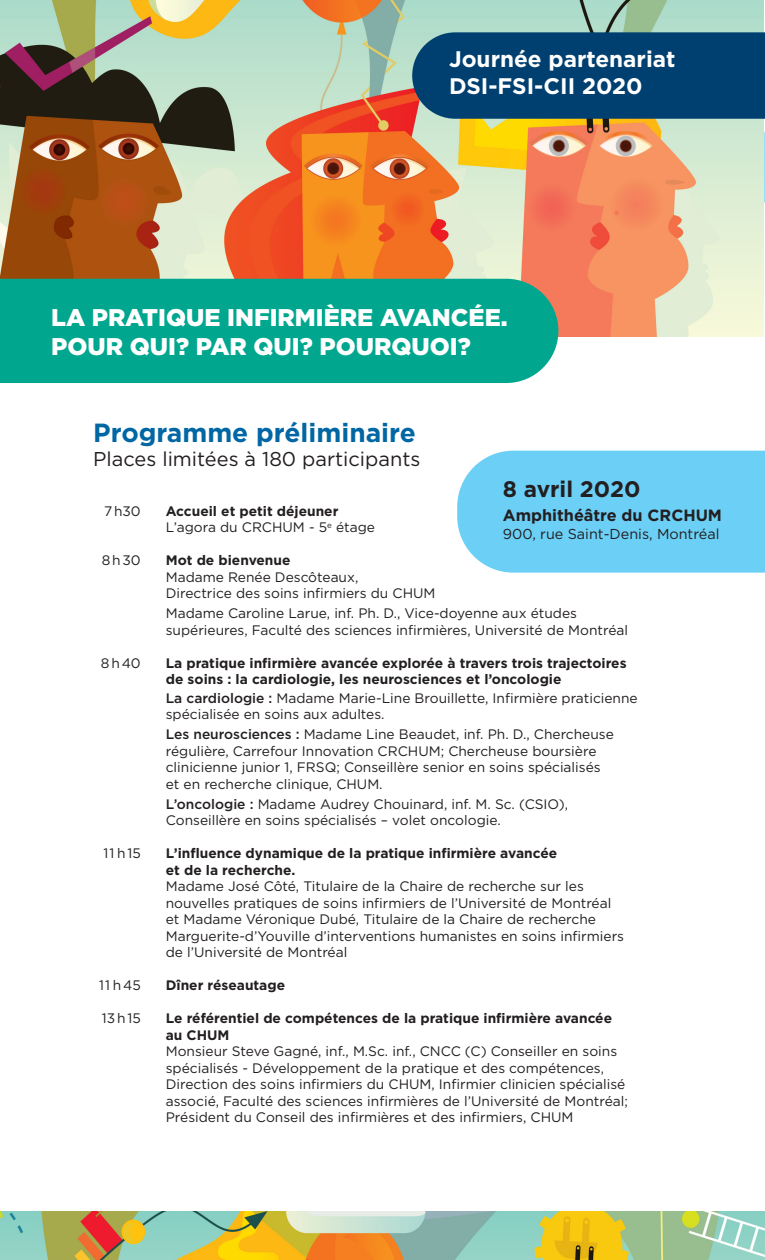
<style>
.page{position:relative;width:765px;height:1260px;background:#fff}
.page>*{position:absolute;margin:0;border:0;box-sizing:border-box;transform-origin:0 0}
.t1{font:700 26.25px "Gotham";color:#0066a4}
.t2{font:900 24.12px/29px "Gotham";color:#fff}
.t3{font:700 22.5px/27px "Gotham";color:#fff}
.t4{font:700 22.5px "Gotham";color:#231f20}
.t5{font:20px "Gotham";color:#231f20}
.t6{font:700 16.25px "Gotham";color:#231f20}
.t7{font:14.38px "Gotham";color:#231f20}
.t8{font:13.75px/16.5px "Gotham";color:#231f20}
.t9{font:700 13.75px/16.5px "Gotham";color:#231f20}
.s1{font-weight:400}
.s2{font-weight:500}
</style>
<div class="page">
<img style="left:0;top:0;width:764px;height:337px">
<img style="left:0;top:1211px;width:765px;height:49px">
<div style="left:457px;top:451px;width:308px;height:122px;background:#6bcff6"></div>
<svg style="left:412px;top:32px;width:353px;height:207px;background:#88877e"></svg>
<div style="left:0;top:279px;width:558px;height:104px;background:#00a78e"></div>
<h3 class="t3" style="left:449px;top:45px;width:228px">Journée partenariat<br>DSI-FSI-CII 2020</h3>
<h2 class="t2" style="left:51px;top:302px;width:458px">LA PRATIQUE INFIRMIÈRE AVANCÉE.<br>POUR QUI? PAR QUI? POURQUOI?</h2>
<h1 class="t1" style="left:93px;top:415px;width:324px">Programme préliminaire</h1>
<h3 class="t5" style="left:93px;top:446px;width:329px">Places limitées à 180 participants</h3>
<p class="t8" style="left:104px;top:502px;width:38px">7 h30</p>
<p class="t9" style="left:166px;top:502px;width:211px">Accueil et petit déjeuner<br><span class="s1">L’agora du CRCHUM - 5</span><sup>e</sup> <span class="s1">étage</span></p>
<p class="t8" style="left:102px;top:552px;width:41px">8 h 30</p>
<p class="t9" style="left:166px;top:552px;width:126px">Mot de bienvenue</p>
<p class="t8" style="left:166px;top:568px;width:271px">Madame Renée Descôteaux,<br>Directrice des soins infirmiers du CHUM</p>
<p class="t8" style="left:166px;top:605px;width:464px">Madame Caroline Larue, inf. Ph. D., Vice-doyenne aux études supérieures, Faculté des sciences infirmières, Université de Montréal</p>
<p class="t8" style="left:101px;top:654px;width:41px">8 h 40</p>
<p class="t9" style="left:166px;top:654px;width:462px">La pratique infirmière avancée explorée à travers trois trajectoires de soins : la cardiologie, les neurosciences et l’oncologie</p>
<p class="t8" style="left:166px;top:690px;width:473px"><span class="s2">La cardiologie :</span> Madame Marie-Line Brouillette, Infirmière praticienne spécialisée en soins aux adultes.</p>
<p class="t8" style="left:166px;top:726px;width:450px"><span class="s2">Les neurosciences :</span> Madame Line Beaudet, inf. Ph. D., Chercheuse régulière, Carrefour Innovation CRCHUM; Chercheuse boursière clinicienne junior 1, FRSQ; Conseillère senior en soins spécialisés et en recherche clinique, CHUM.</p>
<p class="t8" style="left:166px;top:796px;width:404px"><span class="s2">L’oncologie :</span> Madame Audrey Chouinard, inf. M. Sc. (CSIO),<br>Conseillère en soins spécialisés – volet oncologie.</p>
<p class="t8" style="left:104px;top:845px;width:39px">11 h 15</p>
<p class="t9" style="left:166px;top:845px;width:393px">L’influence dynamique de la pratique infirmière avancée et de la recherche.</p>
<p class="t8" style="left:166px;top:878px;width:460px">Madame José Côté, Titulaire de la Chaire de recherche sur les nouvelles pratiques de soins infirmiers de l’Université de Montréal et Madame Véronique Dubé, Titulaire de la Chaire de recherche Marguerite-d’Youville d’interventions humanistes en soins infirmiers de l’Université de Montréal</p>
<p class="t8" style="left:99px;top:977px;width:43px">11 h 45</p>
<p class="t9" style="left:166px;top:977px;width:121px">Dîner réseautage</p>
<p class="t8" style="left:102px;top:1010px;width:40px">13 h 15</p>
<p class="t9" style="left:166px;top:1010px;width:448px">Le référentiel de compétences de la pratique infirmière avancée au CHUM</p>
<p class="t8" style="left:166px;top:1043px;width:464px">Monsieur Steve Gagné, inf., M.Sc. inf., CNCC (C) Conseiller en soins spécialisés - Développement de la pratique et des compétences, Direction des soins infirmiers du CHUM, Infirmier clinicien spécialisé associé, Faculté des sciences infirmières de l’Université de Montréal; Président du Conseil des infirmières et des infirmiers, CHUM</p>
<h3 class="t4" style="left:503px;top:474px;width:139px">8 avril 2020</h3>
<p class="t6" style="left:503px;top:504px;width:221px">Amphithéâtre du CRCHUM</p>
<p class="t7" style="left:503px;top:525px;width:218px">900, rue Saint-Denis, Montréal</p>
</div>
